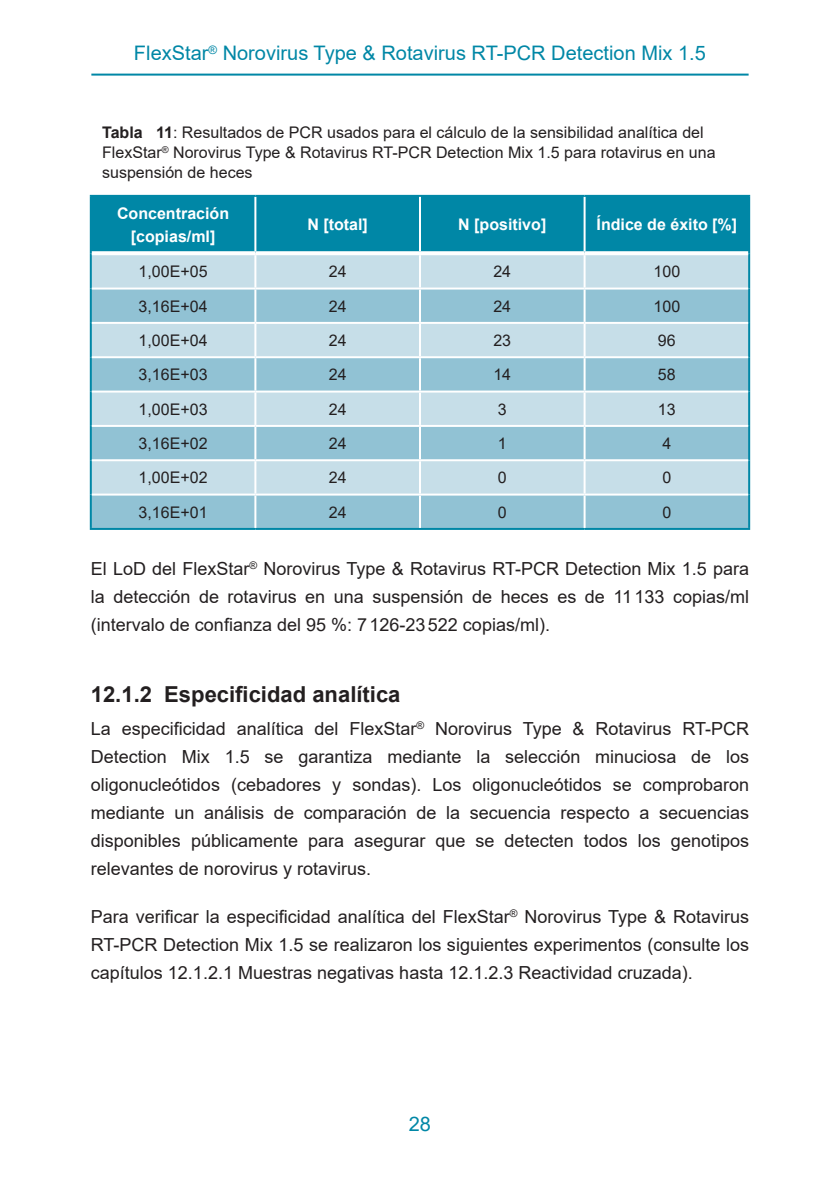
<style>
.page{position:relative;width:840px;height:1191px;background:#fff}
.page>*{position:absolute;margin:0;border:0;box-sizing:border-box;transform-origin:0 0}
.Level_3{font:700 22px "Arial";color:#231f20}
.Seitenkopf{font:20px "Arial";color:#0087a6}
.Mengentext{font:18px/28px "Arial";color:#231f20;text-align:justify}
.Titel{font:16px/20px "Arial";color:#231f20}
.Mengentext_zentriert{font:16px "Arial";color:#231f20}
.Kopfzeile{font:700 16px/23px "Arial";color:#fff;text-align:center}
.s1{font-weight:700}
</style>
<div class="page">
<hr style="left:91px;top:74px;width:657px;height:2px;background:#0087a6">
<div style="left:92px;top:197px;width:655px;height:54px;background:#0087a6"></div>
<div style="left:92px;top:255px;width:655px;height:32px;background:#c6dee8"></div>
<svg style="left:92px;top:289px;width:655px;height:239px;background:#a8cedc"></svg>
<hr style="left:90px;top:253px;width:2px;height:35px;background:#0087a6">
<hr style="left:747px;top:253px;width:2px;height:35px;background:#0087a6">
<hr style="left:90px;top:288px;width:2px;height:35px;background:#0087a6">
<hr style="left:747px;top:288px;width:2px;height:35px;background:#0087a6">
<hr style="left:90px;top:323px;width:2px;height:34px;background:#0087a6">
<hr style="left:747px;top:323px;width:2px;height:34px;background:#0087a6">
<hr style="left:90px;top:357px;width:2px;height:34px;background:#0087a6">
<hr style="left:747px;top:357px;width:2px;height:34px;background:#0087a6">
<hr style="left:90px;top:391px;width:2px;height:35px;background:#0087a6">
<hr style="left:747px;top:391px;width:2px;height:35px;background:#0087a6">
<hr style="left:90px;top:426px;width:2px;height:34px;background:#0087a6">
<hr style="left:747px;top:426px;width:2px;height:34px;background:#0087a6">
<hr style="left:90px;top:460px;width:2px;height:34px;background:#0087a6">
<hr style="left:747px;top:460px;width:2px;height:34px;background:#0087a6">
<hr style="left:90px;top:494px;width:2px;height:34px;background:#0087a6">
<hr style="left:747px;top:494px;width:2px;height:34px;background:#0087a6">
<hr style="left:90px;top:528px;width:165px;height:2px;background:#0087a6">
<hr style="left:255px;top:528px;width:165px;height:2px;background:#0087a6">
<hr style="left:420px;top:528px;width:164px;height:2px;background:#0087a6">
<hr style="left:584px;top:528px;width:165px;height:2px;background:#0087a6">
<hr style="left:254px;top:255px;width:2px;height:32px;background:#fff">
<hr style="left:419px;top:255px;width:2px;height:32px;background:#fff">
<hr style="left:583px;top:255px;width:2px;height:32px;background:#fff">
<hr style="left:254px;top:289px;width:2px;height:33px;background:#fff">
<hr style="left:419px;top:289px;width:2px;height:33px;background:#fff">
<hr style="left:583px;top:289px;width:2px;height:33px;background:#fff">
<hr style="left:92px;top:322px;width:163px;height:2px;background:#fff">
<hr style="left:255px;top:322px;width:165px;height:2px;background:#fff">
<hr style="left:254px;top:324px;width:2px;height:32px;background:#fff">
<hr style="left:420px;top:322px;width:164px;height:2px;background:#fff">
<hr style="left:419px;top:324px;width:2px;height:32px;background:#fff">
<hr style="left:584px;top:322px;width:163px;height:2px;background:#fff">
<hr style="left:583px;top:324px;width:2px;height:32px;background:#fff">
<hr style="left:92px;top:356px;width:163px;height:2px;background:#fff">
<hr style="left:255px;top:356px;width:165px;height:2px;background:#fff">
<hr style="left:254px;top:358px;width:2px;height:32px;background:#fff">
<hr style="left:420px;top:356px;width:164px;height:2px;background:#fff">
<hr style="left:419px;top:358px;width:2px;height:32px;background:#fff">
<hr style="left:584px;top:356px;width:163px;height:2px;background:#fff">
<hr style="left:583px;top:358px;width:2px;height:32px;background:#fff">
<hr style="left:92px;top:390px;width:163px;height:2px;background:#fff">
<hr style="left:255px;top:390px;width:165px;height:2px;background:#fff">
<hr style="left:254px;top:392px;width:2px;height:33px;background:#fff">
<hr style="left:420px;top:390px;width:164px;height:2px;background:#fff">
<hr style="left:419px;top:392px;width:2px;height:33px;background:#fff">
<hr style="left:584px;top:390px;width:163px;height:2px;background:#fff">
<hr style="left:583px;top:392px;width:2px;height:33px;background:#fff">
<hr style="left:92px;top:425px;width:163px;height:2px;background:#fff">
<hr style="left:255px;top:425px;width:165px;height:2px;background:#fff">
<hr style="left:254px;top:427px;width:2px;height:32px;background:#fff">
<hr style="left:420px;top:425px;width:164px;height:2px;background:#fff">
<hr style="left:419px;top:427px;width:2px;height:32px;background:#fff">
<hr style="left:584px;top:425px;width:163px;height:2px;background:#fff">
<hr style="left:583px;top:427px;width:2px;height:32px;background:#fff">
<hr style="left:92px;top:459px;width:163px;height:2px;background:#fff">
<hr style="left:255px;top:459px;width:165px;height:2px;background:#fff">
<hr style="left:254px;top:461px;width:2px;height:32px;background:#fff">
<hr style="left:420px;top:459px;width:164px;height:2px;background:#fff">
<hr style="left:419px;top:461px;width:2px;height:32px;background:#fff">
<hr style="left:584px;top:459px;width:163px;height:2px;background:#fff">
<hr style="left:583px;top:461px;width:2px;height:32px;background:#fff">
<hr style="left:92px;top:493px;width:163px;height:2px;background:#fff">
<hr style="left:255px;top:493px;width:165px;height:2px;background:#fff">
<hr style="left:254px;top:495px;width:2px;height:33px;background:#fff">
<hr style="left:420px;top:493px;width:164px;height:2px;background:#fff">
<hr style="left:419px;top:495px;width:2px;height:33px;background:#fff">
<hr style="left:584px;top:493px;width:163px;height:2px;background:#fff">
<hr style="left:583px;top:495px;width:2px;height:33px;background:#fff">
<hr style="left:90px;top:195px;width:165px;height:2px;background:#0087a6">
<hr style="left:90px;top:197px;width:2px;height:56px;background:#0087a6">
<svg style="left:92px;top:251px;width:163px;height:1px"></svg>
<hr style="left:255px;top:195px;width:165px;height:2px;background:#0087a6">
<hr style="left:254px;top:197px;width:2px;height:54px;background:#fff">
<svg style="left:255px;top:251px;width:165px;height:4px"></svg>
<hr style="left:420px;top:195px;width:164px;height:2px;background:#0087a6">
<hr style="left:419px;top:197px;width:2px;height:54px;background:#fff">
<svg style="left:420px;top:251px;width:164px;height:1px"></svg>
<hr style="left:584px;top:195px;width:165px;height:2px;background:#0087a6">
<hr style="left:747px;top:197px;width:2px;height:56px;background:#0087a6">
<hr style="left:583px;top:197px;width:2px;height:54px;background:#fff">
<svg style="left:584px;top:251px;width:163px;height:4px"></svg>
<p class="Seitenkopf" style="left:134px;top:40px;width:573px">FlexStar<sup>®</sup> Norovirus Type &amp; Rotavirus RT-PCR Detection Mix 1.5</p>
<p class="Titel" style="left:102px;top:122px;width:614px"><span class="s1">Tabla 11</span>: Resultados de PCR usados para el cálculo de la sensibilidad analítica del<br>FlexStar<sup>®</sup> Norovirus Type &amp; Rotavirus RT-PCR Detection Mix 1.5 para rotavirus en una suspensión de heces</p>
<p class="Kopfzeile" style="left:117px;top:202px;width:114px">Concentración [copias/ml]</p>
<p class="Kopfzeile" style="left:307px;top:213px;width:62px">N [total]</p>
<p class="Kopfzeile" style="left:458px;top:213px;width:89px">N [positivo]</p>
<p class="Kopfzeile" style="left:596px;top:213px;width:142px">Índice de éxito [%]</p>
<p class="Mengentext_zentriert" style="left:138px;top:260px;width:70px">1,00E+05</p>
<p class="Mengentext_zentriert" style="left:328px;top:260px;width:19px">24</p>
<p class="Mengentext_zentriert" style="left:493px;top:260px;width:19px">24</p>
<p class="Mengentext_zentriert" style="left:653px;top:260px;width:28px">100</p>
<p class="Mengentext_zentriert" style="left:138px;top:295px;width:70px">3,16E+04</p>
<p class="Mengentext_zentriert" style="left:328px;top:295px;width:19px">24</p>
<p class="Mengentext_zentriert" style="left:493px;top:295px;width:19px">24</p>
<p class="Mengentext_zentriert" style="left:653px;top:295px;width:28px">100</p>
<p class="Mengentext_zentriert" style="left:138px;top:329px;width:70px">1,00E+04</p>
<p class="Mengentext_zentriert" style="left:328px;top:329px;width:19px">24</p>
<p class="Mengentext_zentriert" style="left:493px;top:329px;width:19px">23</p>
<p class="Mengentext_zentriert" style="left:657px;top:329px;width:19px">96</p>
<p class="Mengentext_zentriert" style="left:138px;top:363px;width:70px">3,16E+03</p>
<p class="Mengentext_zentriert" style="left:328px;top:363px;width:19px">24</p>
<p class="Mengentext_zentriert" style="left:493px;top:363px;width:19px">14</p>
<p class="Mengentext_zentriert" style="left:657px;top:363px;width:19px">58</p>
<p class="Mengentext_zentriert" style="left:138px;top:398px;width:70px">1,00E+03</p>
<p class="Mengentext_zentriert" style="left:328px;top:398px;width:19px">24</p>
<p class="Mengentext_zentriert" style="left:497px;top:398px;width:10px">3</p>
<p class="Mengentext_zentriert" style="left:657px;top:398px;width:19px">13</p>
<p class="Mengentext_zentriert" style="left:138px;top:432px;width:70px">3,16E+02</p>
<p class="Mengentext_zentriert" style="left:328px;top:432px;width:19px">24</p>
<p class="Mengentext_zentriert" style="left:497px;top:432px;width:10px">1</p>
<p class="Mengentext_zentriert" style="left:662px;top:432px;width:10px">4</p>
<p class="Mengentext_zentriert" style="left:138px;top:466px;width:70px">1,00E+02</p>
<p class="Mengentext_zentriert" style="left:328px;top:466px;width:19px">24</p>
<p class="Mengentext_zentriert" style="left:497px;top:466px;width:10px">0</p>
<p class="Mengentext_zentriert" style="left:662px;top:466px;width:10px">0</p>
<p class="Mengentext_zentriert" style="left:138px;top:501px;width:70px">3,16E+01</p>
<p class="Mengentext_zentriert" style="left:328px;top:501px;width:19px">24</p>
<p class="Mengentext_zentriert" style="left:497px;top:501px;width:10px">0</p>
<p class="Mengentext_zentriert" style="left:662px;top:501px;width:10px">0</p>
<p class="Mengentext" style="left:91px;top:554px;width:659px">El LoD del FlexStar<sup>®</sup> Norovirus Type &amp; Rotavirus RT-PCR Detection Mix 1.5 para la detección de rotavirus en una suspensión de heces es de 11133 copias/ml (intervalo de confianza del 95 %: 7126-23522 copias/ml).</p>
<p class="Level_3" style="left:91px;top:678px;width:311px">12.1.2 Especificidad analítica</p>
<p class="Mengentext" style="left:91px;top:714px;width:659px">La especificidad analítica del FlexStar<sup>®</sup> Norovirus Type &amp; Rotavirus RT-PCR Detection Mix 1.5 se garantiza mediante la selección minuciosa de los oligonucleótidos (cebadores y sondas). Los oligonucleótidos se comprobaron mediante un análisis de comparación de la secuencia respecto a secuencias disponibles públicamente para asegurar que se detecten todos los genotipos relevantes de norovirus y rotavirus.</p>
<p class="Mengentext" style="left:91px;top:902px;width:659px">Para verificar la especificidad analítica del FlexStar<sup>®</sup> Norovirus Type &amp; Rotavirus RT-PCR Detection Mix 1.5 se realizaron los siguientes experimentos (consulte los capítulos 12.1.2.1 Muestras negativas hasta 12.1.2.3 Reactividad cruzada).</p>
<p class="Seitenkopf" style="left:408px;top:1110px;width:24px">28</p>
</div>
